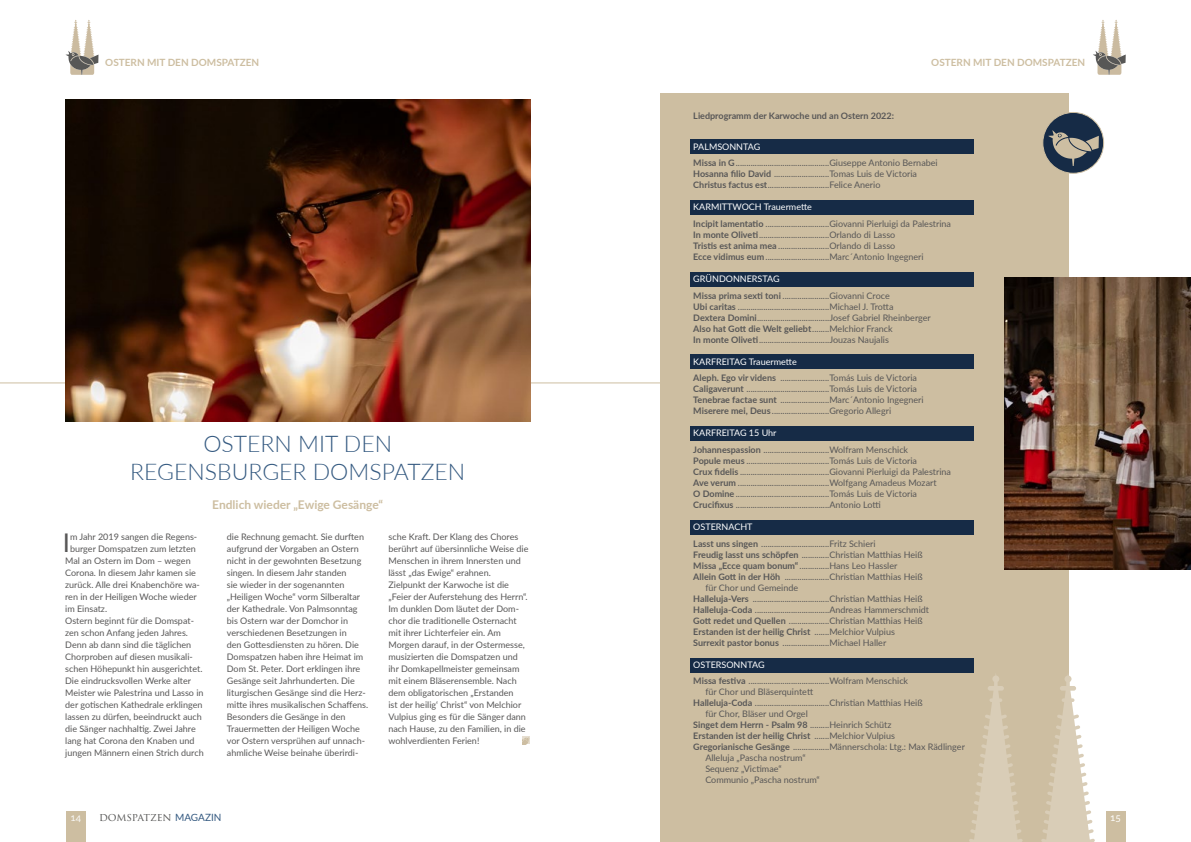
<style>
.page{position:relative;width:1191px;height:842px;background:#fff}
.page>*{position:absolute;margin:0;border:0;box-sizing:border-box;transform-origin:0 0}
.t1{font:25.7px "Lato";color:#585757}
.t2{font:300 23px/27.6px "Lato";color:#355a81;text-align:center}
.t3{font:700 12px "Lato";color:#cdbea1}
.t4{font:10.9px "Trajan Pro 3";letter-spacing:-.015em;color:#575756}
.t5{font:700 10px "Lato";color:#cdbea1}
.t6{font:10px "Lato";color:#f9f9f8}
.t7{font:10px "Lato";color:#fff}
.t8{font:9px/12px "Lato";color:#585757}
.t9{font:700 9px "Lato";color:#585757}
.s1{color:#fff}
.s2{font-weight:700}
.s3{font-weight:400}
.s4{font-family:"Lato";font-size:10px;color:#355a81}
</style>
<div class="page">
<div style="left:66px;top:811px;width:20px;height:31px;background:#cdbea1"></div>
<div style="left:1105px;top:811px;width:20px;height:31px;background:#cdbea1"></div>
<svg style="left:66px;top:20px;width:32px;height:55px"></svg>
<svg style="left:1093px;top:20px;width:32px;height:55px"></svg>
<hr style="left:0;top:382px;width:674px;height:1px;background:#cdbea1">
<div style="left:660px;top:94px;width:409px;height:748px;background:#cdbea1"></div>
<svg style="left:522px;top:737px;width:8px;height:7px"></svg>
<img style="left:65px;top:99px;width:465px;height:322px">
<svg style="left:969px;top:672px;width:53px;height:170px"></svg>
<svg style="left:1041px;top:675px;width:54px;height:167px"></svg>
<div style="left:1042px;top:112px;width:61px;height:61px;background:#162b46;border-radius:50%"></div>
<svg style="left:1048px;top:130px;width:51px;height:36px"></svg>
<div style="left:1042px;top:112px;width:61px;height:62px;border:1px solid #cdbea1;border-radius:50%"></div>
<div style="left:690px;top:140px;width:284px;height:14px;background:#162b46"></div>
<div style="left:690px;top:200px;width:284px;height:15px;background:#162b46"></div>
<div style="left:690px;top:272px;width:284px;height:15px;background:#162b46"></div>
<div style="left:690px;top:355px;width:284px;height:14px;background:#162b46"></div>
<div style="left:690px;top:426px;width:284px;height:15px;background:#162b46"></div>
<div style="left:690px;top:520px;width:284px;height:15px;background:#162b46"></div>
<div style="left:690px;top:658px;width:284px;height:14px;background:#162b46"></div>
<img style="left:1004px;top:278px;width:187px;height:292px">
<p class="t5" style="left:105px;top:55px;width:155px">OSTERN MIT DEN DOMSPATZEN</p>
<p class="t5" style="left:931px;top:55px;width:155px">OSTERN MIT DEN DOMSPATZEN</p>
<h2 class="t2" style="left:130px;top:429px;width:336px">OSTERN MIT DEN<br>REGENSBURGER DOMSPATZEN</h2>
<h3 class="t3" style="left:212px;top:495px;width:172px">Endlich wieder „Ewige Gesänge“</h3>
<h1 class="t1" style="left:63px;top:524px;width:9px">I</h1>
<p class="t8" style="left:70px;top:530px;width:129px">m Jahr 2019 sangen die Regens-</p>
<p class="t8" style="left:70px;top:542px;width:127px">burger Domspatzen zum letzten</p>
<p class="t8" style="left:65px;top:554px;width:127px">Mal an Ostern im Dom – wegen</p>
<p class="t8" style="left:65px;top:566px;width:132px">Corona. In diesem Jahr kamen sie</p>
<p class="t8" style="left:65px;top:578px;width:136px">zurück. Alle drei Knabenchöre wa-</p>
<p class="t8" style="left:65px;top:590px;width:133px">ren in der Heiligen Woche wieder</p>
<p class="t8" style="left:65px;top:602px;width:43px">im Einsatz.</p>
<p class="t8" style="left:65px;top:614px;width:130px">Ostern beginnt für die Domspat-</p>
<p class="t8" style="left:65px;top:626px;width:124px">zen schon Anfang jeden Jahres.</p>
<p class="t8" style="left:65px;top:638px;width:127px">Denn ab dann sind die täglichen</p>
<p class="t8" style="left:65px;top:650px;width:129px">Chorproben auf diesen musikali-</p>
<p class="t8" style="left:65px;top:662px;width:139px">schen Höhepunkt hin ausgerichtet.</p>
<p class="t8" style="left:65px;top:674px;width:127px">Die eindrucksvollen Werke alter</p>
<p class="t8" style="left:65px;top:686px;width:140px">Meister wie Palestrina und Lasso in</p>
<p class="t8" style="left:65px;top:698px;width:139px">der gotischen Kathedrale erklingen</p>
<p class="t8" style="left:65px;top:710px;width:138px">lassen zu dürfen, beeindruckt auch</p>
<p class="t8" style="left:65px;top:722px;width:132px">die Sänger nachhaltig. Zwei Jahre</p>
<p class="t8" style="left:65px;top:734px;width:131px">lang hat Corona den Knaben und</p>
<p class="t8" style="left:65px;top:746px;width:140px">jungen Männern einen Strich durch</p>
<p class="t8" style="left:227px;top:530px;width:143px">die Rechnung gemacht. Sie durften aufgrund der Vorgaben an Ostern nicht in der gewohnten Besetzung singen. In diesem Jahr standen<br>sie wieder in der sogenannten „Heiligen Woche“ vorm Silberaltar der Kathedrale. Von Palmsonntag bis Ostern war der Domchor in verschiedenen Besetzungen in<br>den Gottesdiensten zu hören. Die<br>Domspatzen haben ihre Heimat im<br>Dom St. Peter. Dort erklingen ihre<br>Gesänge seit Jahrhunderten. Die liturgischen Gesänge sind die Herz&shy;mitte ihres musikalischen Schaffens.<br>Besonders die Gesänge in den<br>Trauermetten der Heiligen Woche vor Ostern versprühen auf unnach&shy;ahmliche Weise beinahe überirdi-</p>
<p class="t8" style="left:388px;top:530px;width:142px">sche Kraft. Der Klang des Chores berührt auf übersinnliche Weise die<br>Menschen in ihrem Innersten und lässt „das Ewige“ erahnen.<br>Zielpunkt der Karwoche ist die „Feier der Auferstehung des Herrn“.<br>Im dunklen Dom läutet der Dom&shy;chor die traditionelle Osternacht mit ihrer Lichterfeier ein. Am<br>Morgen darauf, in der Ostermesse, musizierten die Domspatzen und ihr Domkapellmeister gemeinsam mit einem Bläserensemble. Nach dem obligatorischen „Erstanden<br>ist der heilig‘ Christ“ von Melchior<br>Vulpius ging es für die Sänger dann nach Hause, zu den Familien, in die wohlverdienten Ferien!</p>
<p class="t9" style="left:693px;top:110px;width:202px">Liedprogramm der Karwoche und an Ostern 2022:</p>
<p class="t8" style="left:693px;top:138px;width:246px;line-height:16.7px"><span class="s1">PALMSONNTAG<br></span><span class="s2">Missa in G</span>............................................Giuseppe Antonio Bernabei</p>
<p class="t8" style="left:693px;top:168px;width:225px;line-height:11px"><span class="s2">Hosanna filio David</span> ..........................Tomas Luis de Victoria<br><span class="s2">Christus factus est</span>.............................Felice Anerio</p>
<p class="t8" style="left:693px;top:198px;width:259px;line-height:16.7px"><span class="s1">KARMITTWOCH Trauermette<br></span><span class="s2">Incipit lamentatio</span> ..............................Giovanni Pierluigi da Palestrina</p>
<p class="t8" style="left:693px;top:229px;width:232px;line-height:11px"><span class="s2">In monte Oliveti</span>.................................Orlando di Lasso<br><span class="s2">Tristis est anima mea</span> ........................Orlando di Lasso<br><span class="s2">Ecce vidimus eum</span> ..............................Marc´Antonio Ingegneri</p>
<p class="t8" style="left:693px;top:270px;width:198px;line-height:16.7px"><span class="s1">GRÜNDONNERSTAG<br></span><span class="s2">Missa prima sexti toni</span> ......................Giovanni Croce</p>
<p class="t8" style="left:693px;top:301px;width:239px;line-height:11px"><span class="s2">Ubi caritas</span> ...........................................Michael J. Trotta<br><span class="s2">Dextera Domini</span>..................................Josef Gabriel Rheinberger <span class="s2">Also hat Gott die Welt geliebt</span>........Melchior Franck<br><span class="s2">In monte Oliveti</span>.................................Jouzas Naujalis</p>
<p class="t8" style="left:693px;top:353px;width:225px;line-height:16.7px"><span class="s1">KARFREITAG Trauermette<br></span><span class="s2">Aleph. Ego vir videns</span> .......................Tomás Luis de Victoria</p>
<p class="t8" style="left:693px;top:383px;width:232px;line-height:11px"><span class="s2">Caligaverunt</span> .......................................Tomás Luis de Victoria<br><span class="s2">Tenebrae factae sunt</span> .......................Marc´Antonio Ingegneri<br><span class="s2">Miserere mei, Deus</span> ...........................Gregorio Allegri</p>
<p class="t8" style="left:693px;top:424px;width:216px;line-height:16.7px"><span class="s1">KARFREITAG 15 Uhr<br></span><span class="s2">Johannespassion</span> ...............................Wolfram Menschick</p>
<p class="t8" style="left:693px;top:455px;width:259px;line-height:11px"><span class="s2">Popule meus</span> .......................................Tomás Luis de Victoria<br><span class="s2">Crux fidelis</span> ..........................................Giovanni Pierluigi da Palestrina <span class="s2">Ave verum</span> ...........................................Wolfgang Amadeus Mozart<br><span class="s2">O Domine</span> ............................................Tomás Luis de Victoria <span class="s2">Crucifixus</span> ............................................Antonio Lotti</p>
<p class="t8" style="left:693px;top:518px;width:184px;line-height:16.7px"><span class="s1">OSTERNACHT<br></span><span class="s2">Lasst uns singen</span> ................................Fritz Schieri</p>
<p class="t8" style="left:693px;top:548px;width:231px"><span class="s2">Freudig lasst uns schöpfen</span> .............Christian Matthias Heiß</p>
<p class="t8" style="left:693px;top:559px;width:206px"><span class="s2">Missa „Ecce quam bonum“</span>..............Hans Leo Hassler</p>
<p class="t8" style="left:693px;top:570px;width:231px"><span class="s2">Allein Gott in der Höh</span> .....................Christian Matthias Heiß</p>
<p class="t8" style="left:705px;top:581px;width:94px">für Chor und Gemeinde</p>
<p class="t8" style="left:693px;top:592px;width:231px"><span class="s2">Halleluja-Vers</span> ....................................Christian Matthias Heiß</p>
<p class="t8" style="left:693px;top:603px;width:237px"><span class="s2">Halleluja-Coda</span> ...................................Andreas Hammerschmidt</p>
<p class="t8" style="left:693px;top:614px;width:231px"><span class="s2">Gott redet und Quellen</span> ...................Christian Matthias Heiß</p>
<p class="t9" style="left:693px;top:625px;width:203px">Erstanden ist der heilig Christ <span class="s3">.......Melchior Vulpius</span></p>
<p class="t8" style="left:693px;top:636px;width:194px"><span class="s2">Surrexit pastor bonus</span> ......................Michael Haller</p>
<p class="t8" style="left:693px;top:656px;width:216px;line-height:16.7px"><span class="s1">OSTERSONNTAG<br></span><span class="s2">Missa festiva</span> ......................................Wolfram Menschick</p>
<p class="t8" style="left:705px;top:686px;width:109px">für Chor und Bläserquintett</p>
<p class="t8" style="left:693px;top:697px;width:231px"><span class="s2">Halleluja-Coda</span> ...................................Christian Matthias Heiß</p>
<p class="t8" style="left:705px;top:708px;width:104px">für Chor, Bläser und Orgel</p>
<p class="t8" style="left:693px;top:719px;width:200px"><span class="s2">Singet dem Herrn - Psalm 98</span> .........Heinrich Schütz</p>
<p class="t9" style="left:693px;top:729px;width:203px">Erstanden ist der heilig Christ <span class="s3">.......Melchior Vulpius</span></p>
<p class="t8" style="left:693px;top:741px;width:273px"><span class="s2">Gregorianische Gesänge</span> .................Männerschola: Ltg.: Max Rädlinger</p>
<p class="t8" style="left:705px;top:752px;width:102px">Alleluja „Pascha nostrum“</p>
<p class="t8" style="left:705px;top:763px;width:78px">Sequenz „Victimae“</p>
<p class="t8" style="left:705px;top:774px;width:116px">Communio „Pascha nostrum“</p>
<p class="t6" style="left:71px;top:810px;width:12px">14</p>
<p class="t4" style="left:99px;top:809px;width:124px">DOMSPATZEN <span class="s4">MAGAZIN</span></p>
<p class="t7" style="left:1110px;top:810px;width:12px">15</p>
</div>
